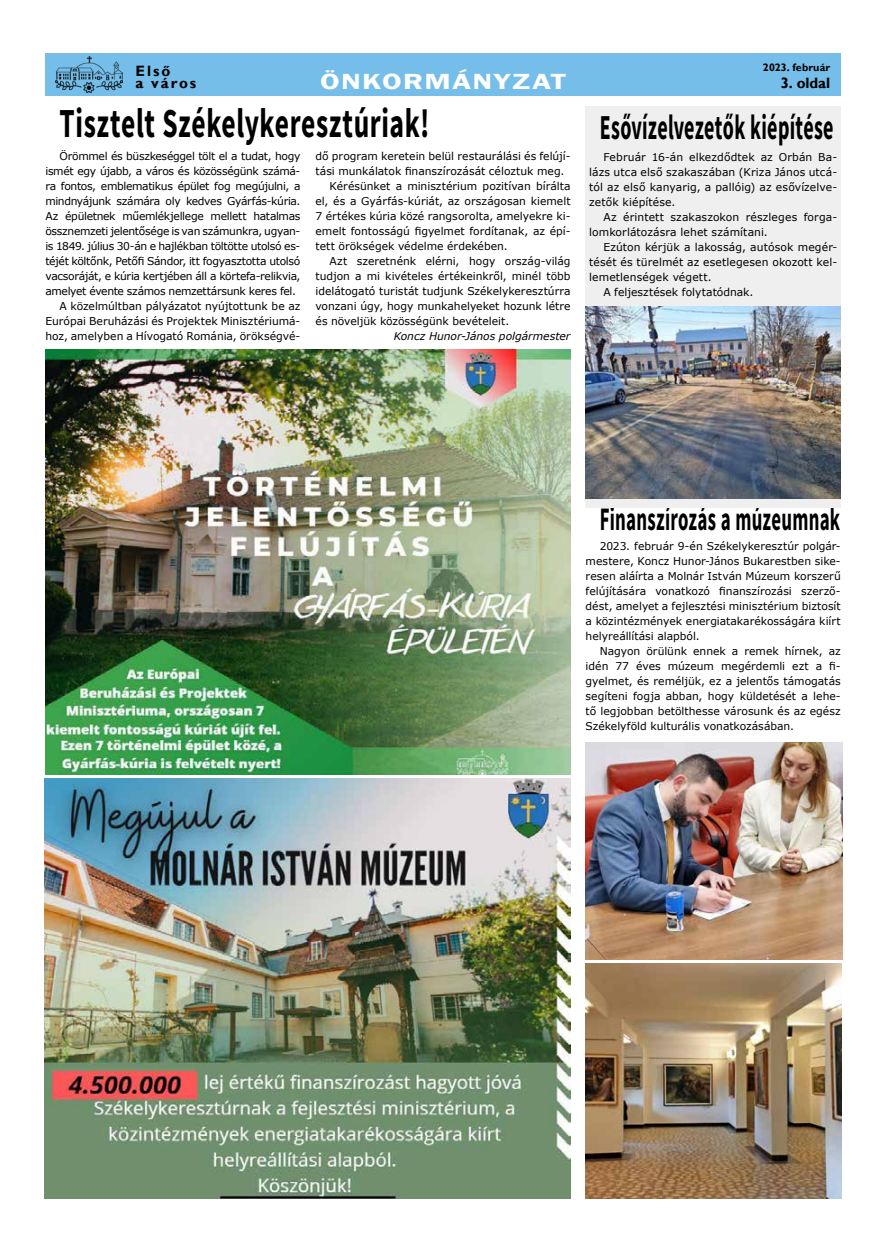
<style>
.page{position:relative;width:886px;height:1241px;background:#fff}
.page>*{position:absolute;margin:0;border:0;box-sizing:border-box;transform-origin:0 0}
.t1{font:700 41.25px "Source Sans Pro";letter-spacing:.02em;color:#000;scale:.67 1}
.t2{font:700 35px "Source Sans Pro";letter-spacing:.015em;color:#000;scale:.57 1}
.t3{font:700 32.75px "Source Sans Pro";letter-spacing:.015em;color:#000;scale:.57 1}
.t4{font:600 22.5px "Franklin Gothic";letter-spacing:.05em;color:#fff;scale:1.36 1}
.t5{font:700 15px/12.5px "Gill Sans";letter-spacing:.12em;color:#000}
.t6{font:10.75px/15px "Verdana";letter-spacing:-.005em;color:#000;text-align:justify}
.t7{font:10.75px "Verdana";letter-spacing:-.03em;color:#000}
.t8{font:10.75px "Verdana";letter-spacing:-.035em;color:#000}
.t9{font:10.75px "Verdana";letter-spacing:.015em;color:#000}
.t10{font:italic 10.75px "Verdana";letter-spacing:-.005em;color:#000}
.t11{font:700 10.75px "Gill Sans";letter-spacing:.01em;color:#000}
</style>
<div class="page">
<div style="left:45px;top:53px;width:796px;height:43px;background:#75bee9"></div>
<img style="left:56px;top:57px;width:66px;height:35px">
<img style="left:45px;top:349px;width:525px;height:425px">
<img style="left:45px;top:778px;width:525px;height:420px">
<img style="left:586px;top:742px;width:256px;height:217px">
<img style="left:585px;top:963px;width:257px;height:235px">
<div style="left:586px;top:106px;width:255px;height:402px;background:#efeff0"></div>
<img style="left:586px;top:307px;width:255px;height:192px">
<h3 class="t5" style="left:136px;top:65px;width:62px">Első<br>a város</h3>
<p class="t11" style="left:763px;top:60px;width:69px">2023. február</p>
<h3 class="t4" style="left:320px;top:67px;width:182px">ÖNKORMÁNYZAT</h3>
<h3 class="t5" style="left:781px;top:77px;width:51px">3. oldal</h3>
<h1 class="t1" style="left:60px;top:97px;width:554px">Tisztelt Székelykeresztúriak!</h1>
<h2 class="t2" style="left:600px;top:105px;width:412px">Esővízelvezetők kiépítése</h2>
<p class="t7" style="left:60px;top:149px;width:242px">Örömmel és büszkeséggel tölt el a tudat, hogy</p>
<p class="t7" style="left:45px;top:164px;width:257px">ismét egy újabb, a város és közösségünk számá-</p>
<p class="t7" style="left:45px;top:179px;width:257px">ra fontos, emblematikus épület fog megújulni, a</p>
<p class="t8" style="left:45px;top:194px;width:257px">mindnyájunk számára oly kedves Gyárfás-kúria.</p>
<p class="t7" style="left:45px;top:209px;width:257px">Az épületnek műemlékjellege mellett hatalmas</p>
<p class="t7" style="left:45px;top:224px;width:257px">össznemzeti jelentősége is van számunkra, ugyan-</p>
<p class="t7" style="left:45px;top:239px;width:257px">is 1849. július 30-án e hajlékban töltötte utolsó es-</p>
<p class="t7" style="left:45px;top:254px;width:257px">téjét költőnk, Petőfi Sándor, itt fogyasztotta utolsó</p>
<p class="t7" style="left:45px;top:269px;width:257px">vacsoráját, e kúria kertjében áll a körtefa-relikvia,</p>
<p class="t7" style="left:45px;top:284px;width:252px">amelyet évente számos nemzettársunk keres fel.</p>
<p class="t6" style="left:60px;top:298px;width:242px">A közelmúltban pályázatot nyújtottunk be az</p>
<p class="t6" style="left:45px;top:313px;width:257px">Európai Beruházási és Projektek Minisztériumá-</p>
<p class="t6" style="left:45px;top:328px;width:257px">hoz, amelyben a Hívogató Románia, örökségvé-</p>
<p class="t6" style="left:315px;top:148px;width:257px">dő program keretein belül restaurálási és felújí-</p>
<p class="t6" style="left:315px;top:163px;width:250px">tási munkálatok finanszírozását céloztuk meg.</p>
<p class="t6" style="left:330px;top:178px;width:242px">Kérésünket a minisztérium pozitívan bírálta</p>
<p class="t6" style="left:315px;top:193px;width:257px">el, és a Gyárfás-kúriát, az országosan kiemelt</p>
<p class="t6" style="left:315px;top:208px;width:257px">7 értékes kúria közé rangsorolta, amelyekre ki-</p>
<p class="t6" style="left:315px;top:223px;width:257px">emelt fontosságú figyelmet fordítanak, az épí-</p>
<p class="t6" style="left:315px;top:238px;width:194px">tett örökségek védelme érdekében.</p>
<p class="t6" style="left:330px;top:253px;width:242px">Azt szeretnénk elérni, hogy ország-világ</p>
<p class="t6" style="left:315px;top:268px;width:257px">tudjon a mi kivételes értékeinkről, minél több</p>
<p class="t6" style="left:315px;top:283px;width:257px">idelátogató turistát tudjunk Székelykeresztúrra</p>
<p class="t6" style="left:315px;top:298px;width:257px">vonzani úgy, hogy munkahelyeket hozunk létre</p>
<p class="t6" style="left:315px;top:313px;width:195px">és növeljük közösségünk bevételeit.</p>
<p class="t10" style="left:394px;top:329px;width:178px">Koncz Hunor-János polgármester</p>
<p class="t6" style="left:589px;top:149px;width:250px;text-indent:14px">Február 16-án elkezdődtek az Orbán Ba&shy;lázs utca első szakaszában (Kriza János utcá&shy;tól az első kanyarig, a pallóig) az esővízelve&shy;zetők kiépítése.</p>
<p class="t6" style="left:589px;top:209px;width:250px;text-indent:14px">Az érintett szakaszokon részleges forga&shy;lomkorlátozásra lehet számítani.</p>
<p class="t6" style="left:603px;top:239px;width:235px">Ezúton kérjük a lakosság, autósok megér-</p>
<p class="t9" style="left:589px;top:254px;width:250px">tését és türelmét az esetlegesen okozott kel-</p>
<p class="t6" style="left:589px;top:269px;width:124px">lemetlenségek végett.</p>
<p class="t6" style="left:603px;top:284px;width:152px">A feljesztések folytatódnak.</p>
<h3 class="t3" style="left:600px;top:498px;width:423px">Finanszírozás a múzeumnak</h3>
<p class="t6" style="left:586px;top:538px;width:257px;text-indent:14px">2023. február 9-én Székelykeresztúr polgár&shy;mestere, Koncz Hunor-János Bukarestben sike&shy;resen aláírta a Molnár István Múzeum korszerű felújítására vonatkozó finanszírozási szerző&shy;dést, amelyet a fejlesztési minisztérium biztosít a közintézmények energiatakarékosságára kiírt helyreállítási alapból.</p>
<p class="t6" style="left:586px;top:643px;width:257px;text-indent:14px">Nagyon örülünk ennek a remek hírnek, az idén 77 éves múzeum megérdemli ezt a fi&shy;gyelmet, és reméljük, ez a jelentős támogatás segíteni fogja abban, hogy küldetését a lehe&shy;tő legjobban betölthesse városunk és az egész Székelyföld kulturális vonatkozásában.</p>
</div>
